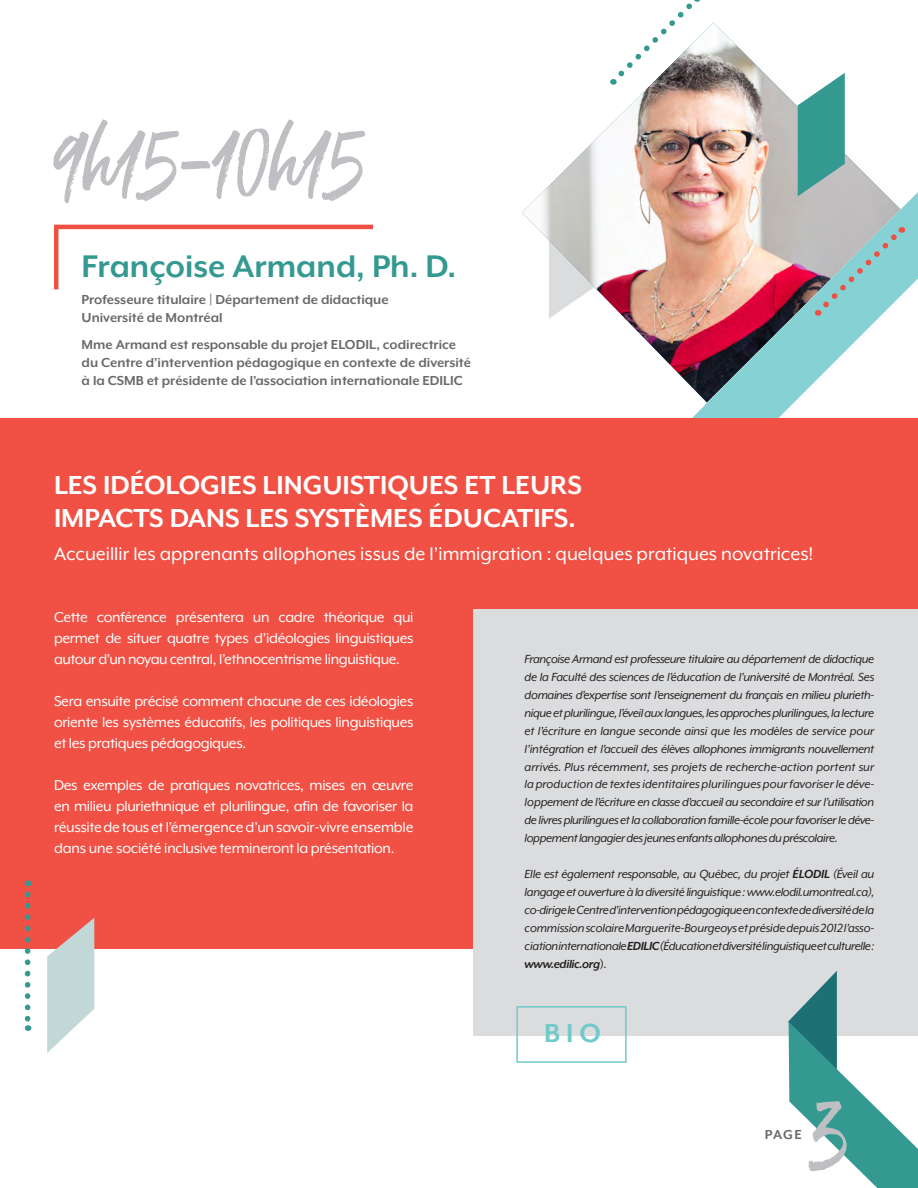
<style>
.page{position:relative;width:918px;height:1188px;background:#fff}
.page>*{position:absolute;margin:0;border:0;box-sizing:border-box;transform-origin:0 0}
.t1{font:90px "Moonstone";color:#bebfc2}
.t2{font:700 36px "Mr Eaves XL Mod OT";color:#349991}
.t3{font:700 30px/32.4px "Mr Eaves XL Mod OT";color:#fff}
.t4{font:700 30px "Mr Eaves XL Mod OT";color:#70cacc}
.t5{font:21px "Mr Eaves XL Mod OT";color:#fff}
.t6{font:16.5px/21px "Mr Eaves XL Mod OT";letter-spacing:-.02em;color:#fff;text-align:justify}
.t7{font:700 15px/18px "Mr Eaves XL Mod OT";color:#69696c}
.t8{font:italic 13.5px/18px "Mr Eaves XL Mod OT";letter-spacing:-.03em;color:#231f20;text-align:justify}
.s1{font-weight:700}
.s2{font-style:normal}
</style>
<div class="page">
<svg style="left:692px;top:192px;width:226px;height:226px"></svg>
<hr style="left:0;top:0;width:1px;height:1188px;background:#0e5651">
<div style="left:0;top:418px;width:918px;height:530px;background:#f05144"></div>
<img style="left:522px;top:23px;width:378px;height:380px">
<svg style="left:54px;top:224px;width:319px;height:66px"></svg>
<svg style="left:798px;top:73px;width:47px;height:123px;background:#61aba5"></svg>
<svg style="left:47px;top:918px;width:47px;height:135px"></svg>
<svg style="left:818px;top:226px;width:87px;height:90px;background:#9bc6c8"></svg>
<svg style="left:613px;top:0;width:87px;height:85px"></svg>
<div style="left:473px;top:609px;width:445px;height:426px;background:#dbdcde"></div>
<svg style="left:788px;top:971px;width:130px;height:217px"></svg>
<div style="left:516px;top:1006px;width:111px;height:57px;border:2px solid #70cacc"></div>
<svg style="left:25px;top:895px;width:5px;height:136px"></svg>
<p class="t1" style="left:54px;top:104px;width:314px">9h15-10h15</p>
<p class="t2" style="left:82px;top:248px;width:376px">Françoise Armand, Ph. D.</p>
<p class="t7" style="left:82px;top:290px;width:309px">Professeure titulaire | Département de didactique</p>
<p class="t7" style="left:82px;top:308px;width:142px">Université de Montréal</p>
<p class="t7" style="left:82px;top:335px;width:391px">Mme Armand est responsable du projet ELODIL, codirectrice du Centre d’intervention pédagogique en contexte de diversité à la CSMB et présidente de l’association internationale EDILIC</p>
<p class="t3" style="left:54px;top:469px;width:529px">LES IDÉOLOGIES LINGUISTIQUES ET LEURS<br>IMPACTS DANS LES SYSTÈMES ÉDUCATIFS.</p>
<p class="t5" style="left:54px;top:543px;width:761px">Accueillir les apprenants allophones issus de l’immigration : quelques pratiques novatrices!</p>
<p class="t6" style="left:54px;top:606px;width:361px">Cette conférence présentera un cadre théorique qui permet de situer quatre types d’idéologies linguistiques autour d’un noyau central, l’ethnocentrisme linguistique.</p>
<p class="t6" style="left:54px;top:690px;width:361px">Sera ensuite précisé comment chacune de ces idéologies oriente les systèmes éducatifs, les politiques linguistiques et les pratiques pédagogiques.</p>
<p class="t6" style="left:54px;top:774px;width:361px">Des exemples de pratiques novatrices, mises en œuvre en milieu pluriethnique et plurilingue, afin de favoriser la réussite de tous et l’émergence d’un savoir-vivre ensemble dans une société inclusive termineront la présentation.</p>
<p class="t8" style="left:525px;top:649px;width:351px">Françoise Armand est professeure titulaire au département de didactique de la Faculté des sciences de l’éducation de l’université de Montréal. Ses domaines d’expertise sont l’enseignement du français en milieu plurieth&shy;nique et plurilingue, l’éveil aux langues, les approches plurilingues, la lecture et l’écriture en langue seconde ainsi que les modèles de service pour l’intégration et l’accueil des élèves allophones immigrants nouvellement arrivés. Plus récemment, ses projets de recherche-action portent sur la production de textes identitaires plurilingues pour favoriser le déve&shy;loppement de l’écriture en classe d’accueil au secondaire et sur l’utilisation de livres plurilingues et la collaboration famille-école pour favoriser le déve&shy;loppement langagier des jeunes enfants allophones du préscolaire.</p>
<p class="t8" style="left:525px;top:865px;width:351px">Elle est également responsable, au Québec, du projet <span class="s1">ÉLODIL</span> (Éveil au langage et ouverture à la diversité linguistique : www.elodil.umontreal.ca), co-dirige le Centre d’intervention pédagogique en contexte de diversité de la commission scolaire Marguerite-Bourgeoys et préside depuis 2012 l’asso&shy;ciation internationale <span class="s1">EDILIC</span> (Éducation et diversité linguistique et culturelle : <span class="s1">www.edilic.org</span><span class="s2">).</span></p>
<p class="t4" style="left:544px;top:1018px;width:58px">BIO</p>
<p class="t1" style="left:816px;top:1075px;width:34px">3</p>
<p class="t7" style="left:765px;top:1125px;width:39px">PAGE</p>
</div>
